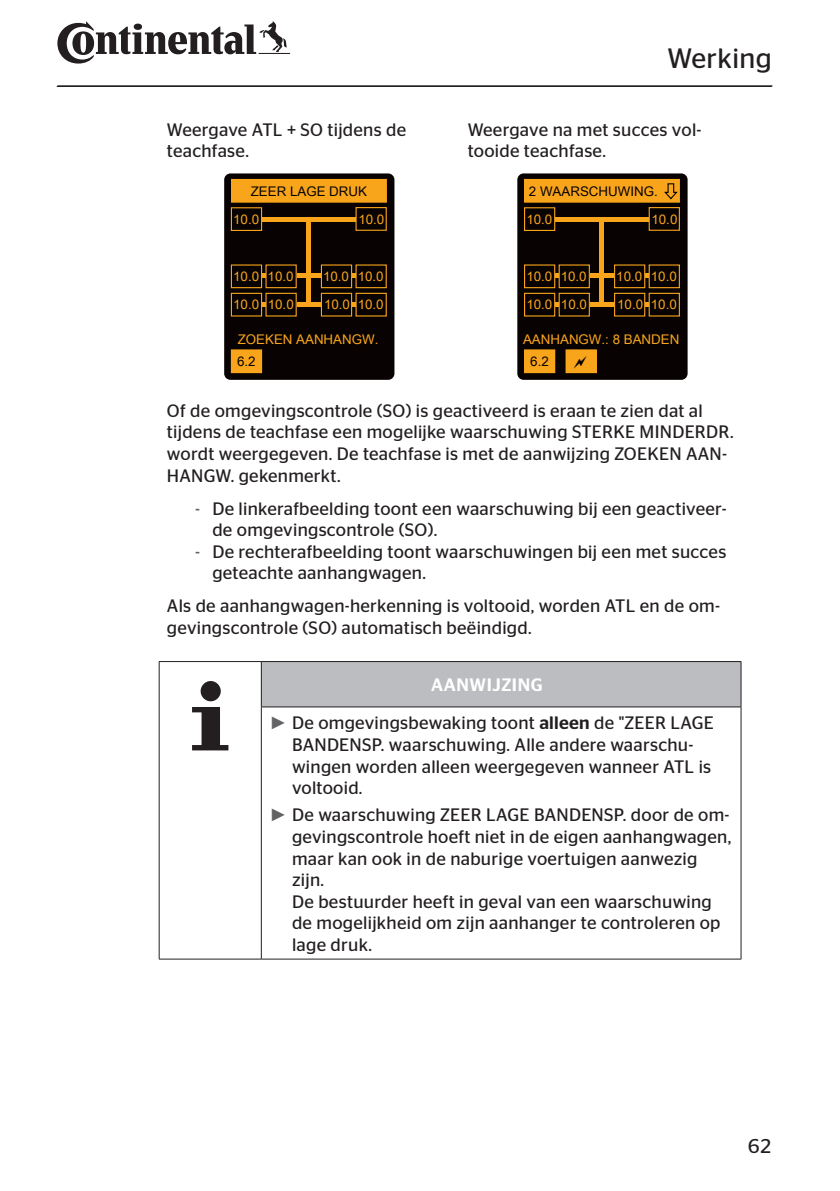
<style>
.page{position:relative;width:840px;height:1191px;background:#fff}
.page>*{position:absolute;margin:0;border:0;box-sizing:border-box;transform-origin:0 0}
.t1{font:28px "Continental Stag Sans";letter-spacing:.015em;color:#231f20}
.t2{font:20px "Continental Stag Sans";color:#231f20}
.t3{font:18px/21.6px "Continental Stag Sans";letter-spacing:.015em;color:#231f20}
.t4{font:13.4px "Arial Unicode MS";color:#f9a51b}
.t5{font:13.4px "Arial Unicode MS";color:#080302}
.s1{color:#636366}
.s2{font-weight:500;color:#fff}
.s3{font-family:"Arial";color:#636366}
.s4{font-weight:500}
</style>
<div class="page">
<hr style="left:57px;top:86px;width:714px;height:1px;background:#231f20">
<hr style="left:57px;top:85px;width:715px;height:1px;background:#231f20">
<svg style="left:57px;top:21px;width:233px;height:43px"></svg>
<div style="left:224px;top:173px;width:170px;height:207px;background:#080302;border-radius:6px"></div>
<hr style="left:245px;top:217px;width:127px;height:4px;background:#f9a51b">
<hr style="left:245px;top:274px;width:127px;height:4px;background:#f9a51b">
<div style="left:306px;top:217px;width:5px;height:61px;background:#f9a51b"></div>
<div style="left:231px;top:179px;width:155px;height:23px;background:#f9a51b"></div>
<div style="left:231px;top:179px;width:155px;height:24px;border:1px solid #f9a51b"></div>
<div style="left:231px;top:208px;width:30px;height:22px;background:#080302"></div>
<div style="left:231px;top:207px;width:31px;height:24px;border:1px solid #f9a51b"></div>
<div style="left:356px;top:265px;width:30px;height:23px;background:#080302"></div>
<div style="left:355px;top:264px;width:31px;height:24px;border:1px solid #f9a51b"></div>
<div style="left:321px;top:265px;width:30px;height:23px;background:#080302"></div>
<div style="left:321px;top:264px;width:31px;height:24px;border:1px solid #f9a51b"></div>
<div style="left:231px;top:265px;width:30px;height:23px;background:#080302"></div>
<div style="left:231px;top:264px;width:31px;height:24px;border:1px solid #f9a51b"></div>
<hr style="left:245px;top:302px;width:127px;height:4px;background:#f9a51b">
<div style="left:306px;top:245px;width:5px;height:61px;background:#f9a51b"></div>
<div style="left:356px;top:293px;width:30px;height:23px;background:#080302"></div>
<div style="left:355px;top:293px;width:31px;height:23px;border:1px solid #f9a51b"></div>
<div style="left:321px;top:293px;width:30px;height:23px;background:#080302"></div>
<div style="left:321px;top:293px;width:31px;height:23px;border:1px solid #f9a51b"></div>
<div style="left:231px;top:293px;width:30px;height:23px;background:#080302"></div>
<div style="left:231px;top:293px;width:31px;height:23px;border:1px solid #f9a51b"></div>
<div style="left:231px;top:350px;width:30px;height:22px;background:#f9a51b"></div>
<div style="left:231px;top:349px;width:31px;height:24px;border:1px solid #f9a51b"></div>
<div style="left:266px;top:293px;width:30px;height:23px;background:#080302"></div>
<div style="left:265px;top:293px;width:31px;height:23px;border:1px solid #f9a51b"></div>
<div style="left:356px;top:208px;width:30px;height:22px;background:#080302"></div>
<div style="left:355px;top:207px;width:31px;height:24px;border:1px solid #f9a51b"></div>
<div style="left:266px;top:265px;width:30px;height:23px;background:#080302"></div>
<div style="left:265px;top:264px;width:31px;height:24px;border:1px solid #f9a51b"></div>
<div style="left:517px;top:173px;width:170px;height:207px;background:#080302;border-radius:6px"></div>
<hr style="left:538px;top:217px;width:126px;height:4px;background:#f9a51b">
<hr style="left:538px;top:274px;width:126px;height:4px;background:#f9a51b">
<hr style="left:599px;top:217px;width:4px;height:61px;background:#f9a51b">
<div style="left:524px;top:179px;width:155px;height:23px;background:#f9a51b"></div>
<div style="left:523px;top:179px;width:156px;height:24px;border:1px solid #f9a51b"></div>
<div style="left:524px;top:208px;width:30px;height:22px;background:#080302"></div>
<div style="left:523px;top:207px;width:32px;height:24px;border:1px solid #f9a51b"></div>
<div style="left:648px;top:265px;width:31px;height:23px;background:#080302"></div>
<div style="left:648px;top:264px;width:31px;height:24px;border:1px solid #f9a51b"></div>
<div style="left:614px;top:265px;width:30px;height:23px;background:#080302"></div>
<div style="left:613px;top:264px;width:32px;height:24px;border:1px solid #f9a51b"></div>
<div style="left:524px;top:265px;width:30px;height:23px;background:#080302"></div>
<div style="left:523px;top:264px;width:32px;height:24px;border:1px solid #f9a51b"></div>
<hr style="left:538px;top:302px;width:126px;height:4px;background:#f9a51b">
<hr style="left:599px;top:245px;width:4px;height:61px;background:#f9a51b">
<div style="left:648px;top:293px;width:31px;height:23px;background:#080302"></div>
<div style="left:648px;top:293px;width:31px;height:23px;border:1px solid #f9a51b"></div>
<div style="left:614px;top:293px;width:30px;height:23px;background:#080302"></div>
<div style="left:613px;top:293px;width:32px;height:23px;border:1px solid #f9a51b"></div>
<div style="left:524px;top:293px;width:30px;height:23px;background:#080302"></div>
<div style="left:523px;top:293px;width:32px;height:23px;border:1px solid #f9a51b"></div>
<div style="left:524px;top:350px;width:30px;height:22px;background:#f9a51b"></div>
<div style="left:523px;top:349px;width:32px;height:24px;border:1px solid #f9a51b"></div>
<div style="left:559px;top:293px;width:30px;height:23px;background:#080302"></div>
<div style="left:558px;top:293px;width:31px;height:23px;border:1px solid #f9a51b"></div>
<div style="left:565px;top:350px;width:31px;height:22px;background:#f9a51b"></div>
<div style="left:565px;top:349px;width:31px;height:24px;border:1px solid #f9a51b"></div>
<svg style="left:664px;top:183px;width:14px;height:17px"></svg>
<div style="left:648px;top:208px;width:31px;height:22px;background:#080302"></div>
<div style="left:648px;top:207px;width:31px;height:24px;border:1px solid #f9a51b"></div>
<div style="left:559px;top:265px;width:30px;height:23px;background:#080302"></div>
<div style="left:558px;top:264px;width:31px;height:24px;border:1px solid #f9a51b"></div>
<div style="left:261px;top:661px;width:479px;height:46px;background:#bcbdc0"></div>
<hr style="left:159px;top:958px;width:102px;height:1px;background:#231f20">
<hr style="left:159px;top:661px;width:102px;height:1px;background:#231f20">
<hr style="left:159px;top:662px;width:1px;height:45px;background:#231f20">
<hr style="left:159px;top:707px;width:1px;height:251px;background:#231f20">
<hr style="left:261px;top:707px;width:1px;height:251px;background:#231f20">
<hr style="left:740px;top:707px;width:1px;height:251px;background:#231f20">
<hr style="left:261px;top:958px;width:479px;height:1px;background:#231f20">
<hr style="left:261px;top:661px;width:479px;height:1px;background:#231f20">
<hr style="left:261px;top:662px;width:1px;height:44px;background:#231f20">
<hr style="left:740px;top:662px;width:1px;height:44px;background:#231f20">
<hr style="left:261px;top:706px;width:479px;height:1px;background:#231f20">
<svg style="left:200px;top:681px;width:21px;height:20px"></svg>
<svg style="left:192px;top:707px;width:36px;height:43px"></svg>
<h1 class="t1" style="left:667px;top:42px;width:106px">Werking</h1>
<p class="t3" style="left:167px;top:119px;width:241px">Weergave ATL + SO tijdens de teachfase.</p>
<p class="t3" style="left:467px;top:119px;width:235px">Weergave na met succes vol&shy;tooide teachfase.</p>
<p class="t5" style="left:251px;top:181px;width:118px">ZEER LAGE DRUK</p>
<p class="t5" style="left:528px;top:181px;width:130px">2 WAARSCHUWING.</p>
<p class="t4" style="left:233px;top:209px;width:27px">10.0</p>
<p class="t4" style="left:358px;top:209px;width:27px">10.0</p>
<p class="t4" style="left:526px;top:209px;width:27px">10.0</p>
<p class="t4" style="left:651px;top:209px;width:27px">10.0</p>
<p class="t4" style="left:233px;top:266px;width:27px">10.0</p>
<p class="t4" style="left:323px;top:266px;width:62px">10.0 10.0</p>
<p class="t4" style="left:233px;top:295px;width:27px">10.0</p>
<p class="t4" style="left:267px;top:266px;width:27px">10.0</p>
<p class="t4" style="left:268px;top:295px;width:27px">10.0</p>
<p class="t4" style="left:357px;top:295px;width:27px">10.0</p>
<p class="t4" style="left:324px;top:295px;width:27px">10.0</p>
<p class="t4" style="left:526px;top:266px;width:27px">10.0</p>
<p class="t4" style="left:616px;top:266px;width:62px">10.0 10.0</p>
<p class="t4" style="left:526px;top:295px;width:27px">10.0</p>
<p class="t4" style="left:560px;top:266px;width:27px">10.0</p>
<p class="t4" style="left:560px;top:295px;width:27px">10.0</p>
<p class="t4" style="left:650px;top:295px;width:27px">10.0</p>
<p class="t4" style="left:616px;top:295px;width:27px">10.0</p>
<p class="t4" style="left:237px;top:330px;width:142px">ZOEKEN AANHANGW.</p>
<p class="t4" style="left:523px;top:330px;width:158px">AANHANGW.: 8 BANDEN</p>
<p class="t5" style="left:237px;top:351px;width:20px">6.2</p>
<p class="t5" style="left:530px;top:351px;width:20px">6.2</p>
<p class="t3" style="left:167px;top:399px;width:568px">Of de omgevingscontrole (SO) is geactiveerd is eraan te zien dat al tijdens de teachfase een mogelijke waarschuwing STERKE MINDERDR. wordt weergegeven. De teachfase is met de aanwijzing ZOEKEN AAN-HANGW. gekenmerkt.</p>
<p class="t3" style="left:212px;top:497px;width:516px;text-indent:-17px"><span class="s1">-</span> De linkerafbeelding toont een waarschuwing bij een geactiveer&shy;de omgevingscontrole (SO).</p>
<p class="t3" style="left:212px;top:540px;width:515px;text-indent:-17px"><span class="s1">-</span> De rechterafbeelding toont waarschuwingen bij een met succes geteachte aanhangwagen.</p>
<p class="t3" style="left:167px;top:595px;width:554px">Als de aanhangwagen-herkenning is voltooid, worden ATL en de om&shy;gevingscontrole (SO) automatisch beëindigd.</p>
<p class="t3" style="left:269px;top:666px;width:446px;line-height:37.8px;text-align:center"><span class="s2">AANWIJZING<br></span><span class="s3">►</span> De omgevingsbewaking toont <span class="s4">alleen</span> de "ZEER LAGE</p>
<p class="t3" style="left:292px;top:733px;width:420px">BANDENSP. waarschuwing. Alle andere waarschu&shy;wingen worden alleen weergegeven wanneer ATL is voltooid.</p>
<p class="t3" style="left:292px;top:804px;width:440px;text-indent:-23px"><span class="s3">►</span> De waarschuwing ZEER LAGE BANDENSP. door de om&shy;gevingscontrole hoeft niet in de eigen aanhangwagen, maar kan ook in de naburige voertuigen aanwezig zijn.<br>De bestuurder heeft in geval van een waarschuwing de mogelijkheid om zijn aanhanger te controleren op lage druk.</p>
<p class="t2" style="left:747px;top:1134px;width:25px">62</p>
</div>
